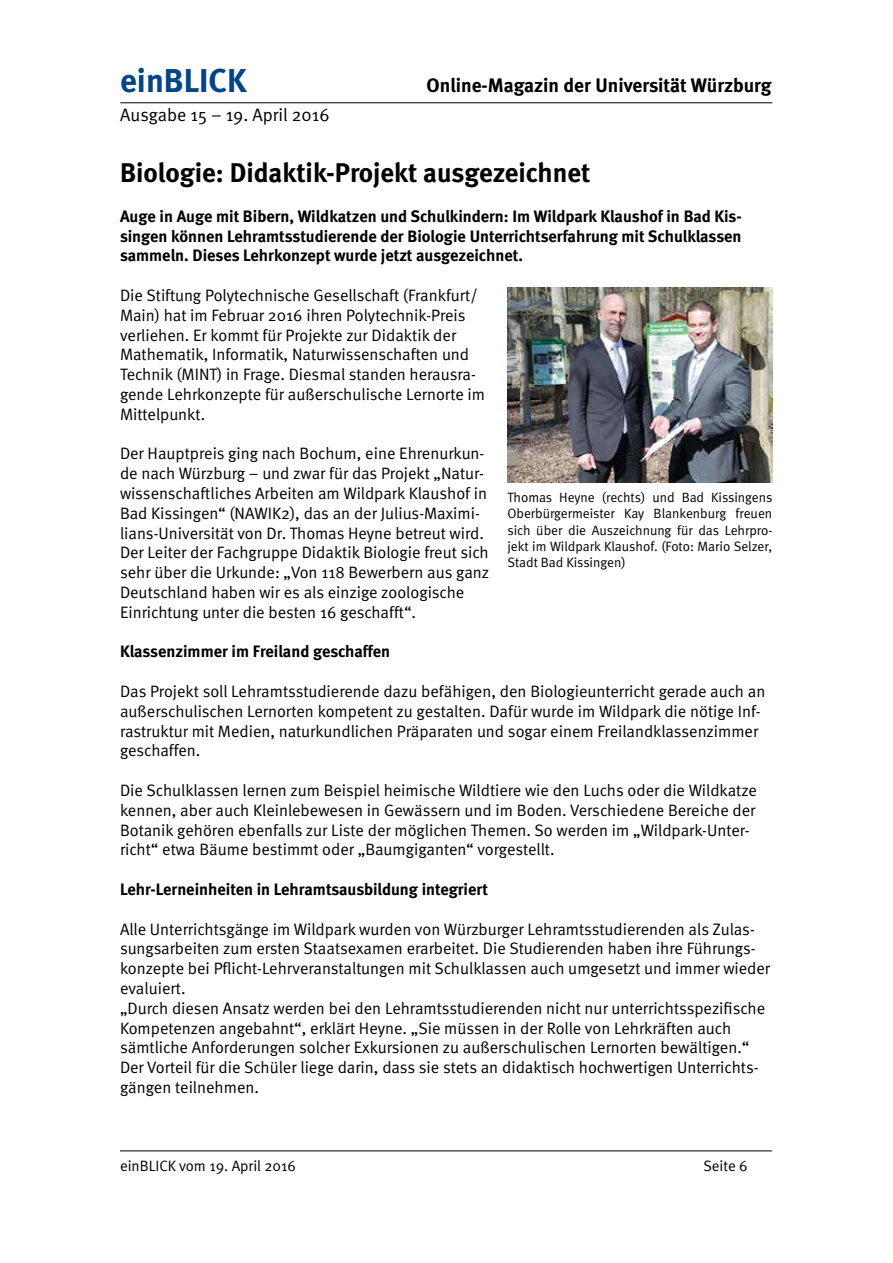
<style>
.page{position:relative;width:893px;height:1263px;background:#fff}
.page>*{position:absolute;margin:0;border:0;box-sizing:border-box;transform-origin:0 0}
.t1{font:700 33px "Meta";color:#004489}
.t2{font:700 27px "Meta";color:#000}
.t3{font:700 19.5px "Meta";color:#000}
.t4{font:18px "Meta Normal";color:#000}
.t5{font:16.5px/19.8px "Meta Normal";color:#000}
.t6{font:700 16.5px/19.8px "Meta";color:#000;text-align:justify}
.t7{font:15px "Meta Normal";color:#000}
.t8{font:13.5px/16.2px "Meta Normal";letter-spacing:-.005em;color:#000;text-align:justify}
</style>
<div class="page">
<hr style="left:120px;top:102px;width:652px;height:1px;background:#000">
<hr style="left:120px;top:1150px;width:652px;height:1px;background:#000">
<img style="left:507px;top:287px;width:265px;height:195px">
<h1 class="t1" style="left:120px;top:61px;width:128px">einBLICK</h1>
<p class="t3" style="left:427px;top:74px;width:346px">Online-Magazin der Universität Würzburg</p>
<p class="t4" style="left:120px;top:105px;width:211px">Ausgabe 15 – 19. April 2016</p>
<h2 class="t2" style="left:120px;top:157px;width:472px">Biologie: Didaktik-Projekt ausgezeichnet</h2>
<p class="t6" style="left:120px;top:206px;width:623px">Auge in Auge mit Bibern, Wildkatzen und Schulkindern: Im Wildpark Klaushof in Bad Kis&shy;singen können Lehramtsstudierende der Biologie Unterrichtserfahrung mit Schulklassen sammeln. Dieses Lehrkonzept wurde jetzt ausgezeichnet.</p>
<p class="t5" style="left:120px;top:285px;width:367px">Die Stiftung Polytechnische Gesellschaft (Frankfurt/ Main) hat im Februar 2016 ihren Polytechnik-Preis verliehen. Er kommt für Projekte zur Didaktik der Mathematik, Informatik, Naturwissenschaften und Technik (MINT) in Frage. Diesmal standen herausra&shy;gende Lehrkonzepte für außerschulische Lernorte im Mittelpunkt.</p>
<p class="t5" style="left:120px;top:443px;width:371px">Der Hauptpreis ging nach Bochum, eine Ehrenurkun&shy;de nach Würzburg – und zwar für das Projekt „Natur&shy;wissenschaftliches Arbeiten am Wildpark Klaushof in Bad Kissingen“ (NAWIK2), das an der Julius-Maximi&shy;lians-Universität von Dr. Thomas Heyne betreut wird.<br>Der Leiter der Fachgruppe Didaktik Biologie freut sich sehr über die Urkunde: „Von 118 Bewerbern aus ganz Deutschland haben wir es als einzige zoologische Einrichtung unter die besten 16 geschafft“.</p>
<p class="t6" style="left:120px;top:641px;width:272px">Klassenzimmer im Freiland geschaffen</p>
<p class="t5" style="left:120px;top:681px;width:647px">Das Projekt soll Lehramtsstudierende dazu befähigen, den Biologieunterricht gerade auch an außerschulischen Lernorten kompetent zu gestalten. Dafür wurde im Wildpark die nötige Inf&shy;rastruktur mit Medien, naturkundlichen Präparaten und sogar einem Freilandklassenzimmer geschaffen.</p>
<p class="t5" style="left:120px;top:780px;width:638px">Die Schulklassen lernen zum Beispiel heimische Wildtiere wie den Luchs oder die Wildkatze kennen, aber auch Kleinlebewesen in Gewässern und im Boden. Verschiedene Bereiche der Botanik gehören ebenfalls zur Liste der möglichen Themen. So werden im „Wildpark-Unter&shy;richt“ etwa Bäume bestimmt oder „Baumgiganten“ vorgestellt.</p>
<p class="t6" style="left:120px;top:879px;width:370px">Lehr-Lerneinheiten in Lehramtsausbildung integriert</p>
<p class="t5" style="left:120px;top:919px;width:652px">Alle Unterrichtsgänge im Wildpark wurden von Würzburger Lehramtsstudierenden als Zulas&shy;sungsarbeiten zum ersten Staatsexamen erarbeitet. Die Studierenden haben ihre Führungs&shy;konzepte bei Pflicht-Lehrveranstaltungen mit Schulklassen auch umgesetzt und immer wieder evaluiert.<br>„Durch diesen Ansatz werden bei den Lehramtsstudierenden nicht nur unterrichtsspezifische Kompetenzen angebahnt“, erklärt Heyne. „Sie müssen in der Rolle von Lehrkräften auch sämtliche Anforderungen solcher Exkursionen zu außerschulischen Lernorten bewältigen.“ Der Vorteil für die Schüler liege darin, dass sie stets an didaktisch hochwertigen Unterrichts&shy;gängen teilnehmen.</p>
<p class="t8" style="left:507px;top:489px;width:266px">Thomas Heyne (rechts) und Bad Kissingens Oberbürgermeister Kay Blankenburg freuen sich über die Auszeichnung für das Lehrpro&shy;jekt im Wildpark Klaushof. (Foto: Mario Selzer, Stadt Bad Kissingen)</p>
<p class="t7" style="left:120px;top:1157px;width:177px">einBLICK vom 19. April 2016</p>
<p class="t7" style="left:703px;top:1157px;width:46px">Seite 6</p>
</div>
